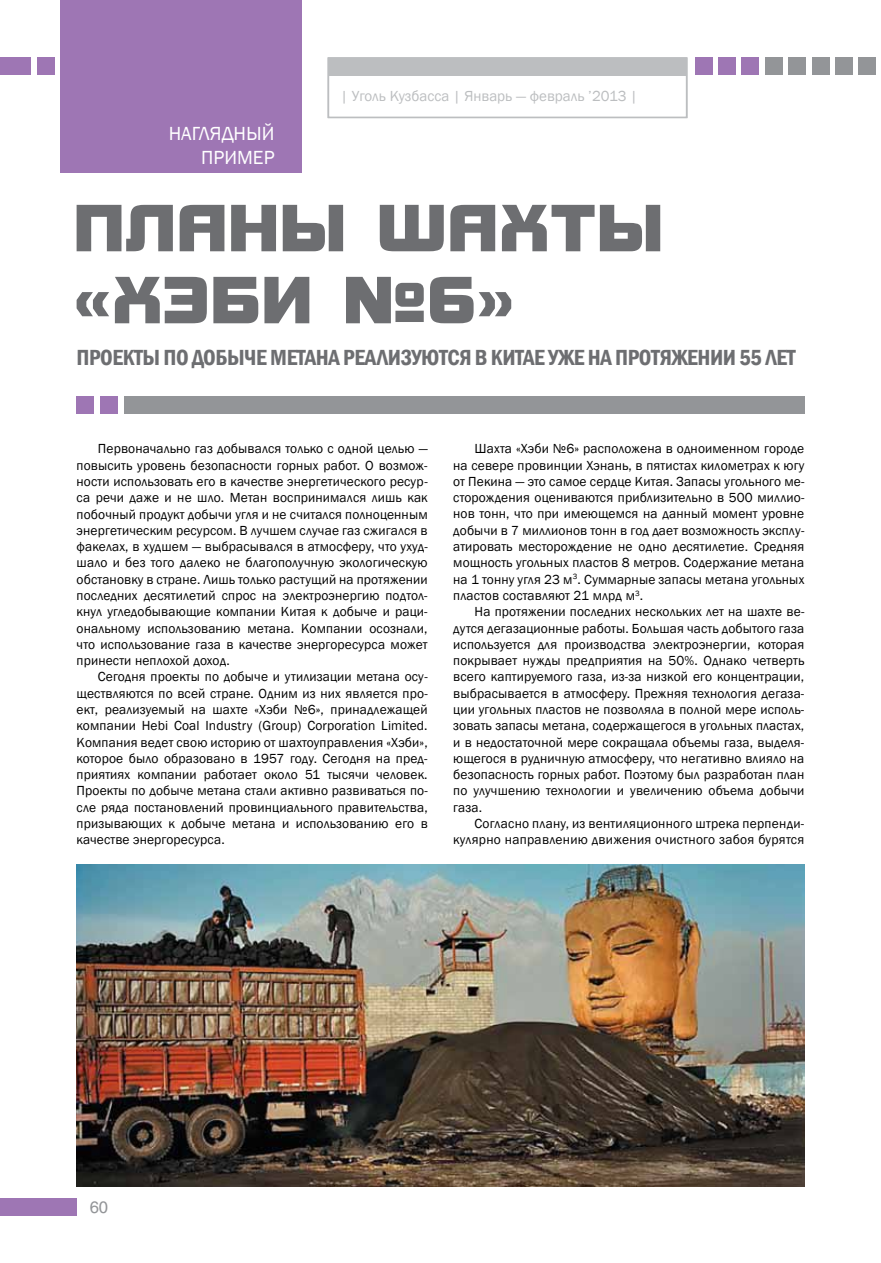
<style>
.page{position:relative;width:881px;height:1263px;background:#fff}
.page>*{position:absolute;margin:0;border:0;box-sizing:border-box;transform-origin:0 0}
.t1{font:600 condensed 22.5px "Franklin Gothic";letter-spacing:-.02em;color:#6d6e71}
.t2{font:19.5px "Franklin Gothic";color:#fff}
.t3{font:16.5px "Helios";color:#939598}
.t4{font:15px "Franklin Gothic";color:#bcbec0}
.t5{font:13.5px/16.4px "Franklin Gothic";letter-spacing:.01em;color:#000;text-align:justify}
</style>
<div class="page">
<div style="left:327px;top:57px;width:360px;height:61px;background:#fff;border:2px solid #bcbec0"></div>
<div style="left:858px;top:58px;width:17px;height:17px;background:#939598"></div>
<div style="left:327px;top:59px;width:359px;height:17px;background:#bcbec0"></div>
<div style="left:0;top:1198px;width:77px;height:17px;background:#9e76b4"></div>
<div style="left:37px;top:58px;width:17px;height:17px;background:#9e76b4"></div>
<div style="left:0;top:58px;width:30px;height:17px;background:#9e76b4"></div>
<div style="left:835px;top:58px;width:17px;height:17px;background:#939598"></div>
<div style="left:811px;top:58px;width:17px;height:17px;background:#939598"></div>
<div style="left:788px;top:58px;width:17px;height:17px;background:#939598"></div>
<div style="left:765px;top:58px;width:17px;height:17px;background:#939598"></div>
<div style="left:741px;top:58px;width:17px;height:17px;background:#9e76b4"></div>
<div style="left:718px;top:58px;width:17px;height:17px;background:#9e76b4"></div>
<div style="left:694px;top:58px;width:17px;height:17px;background:#9e76b4"></div>
<div style="left:60px;top:1px;width:242px;height:172px;background:#9e76b4"></div>
<svg style="left:77px;top:205px;width:583px;height:46px"></svg>
<svg style="left:77px;top:277px;width:434px;height:46px"></svg>
<img style="left:77px;top:864px;width:726px;height:322px">
<div style="left:123px;top:396px;width:681px;height:18px;background:#939598"></div>
<div style="left:100px;top:396px;width:17px;height:18px;background:#9e76b4"></div>
<div style="left:77px;top:396px;width:17px;height:18px;background:#9e76b4"></div>
<h2 class="t2" style="left:169px;top:122px;width:25px">Наглядн</h2>
<h2 class="t2" style="left:246px;top:122px;width:30px">ый</h2>
<h2 class="t2" style="left:201px;top:145px;width:13px">пример</h2>
<p class="t4" style="left:340px;top:87px;width:298px">| Уголь Кузбасса | Январь — февраль ’2013 |</p>
<h1 class="t1" style="left:77px;top:343px;width:720px">Проекты по добыче метана реализуются в Китае уже на протяжении 55 лет</h1>
<p class="t5" style="left:77px;top:441px;width:352px;text-indent:21px">Первоначально газ добывался только с одной целью — повысить уровень безопасности горных работ. О возмож&shy;ности использовать его в качестве энергетического ресур&shy;са речи даже и не шло. Метан воспринимался лишь как побочный продукт добычи угля и не считался полноценным энергетическим ресурсом. В лучшем случае газ сжигался в факелах, в худшем — выбрасывался в атмосферу, что ухуд&shy;шало и без того далеко не благополучную экологическую обстановку в стране. Лишь только растущий на протяжении последних десятилетий спрос на электроэнергию подтол&shy;кнул угледобывающие компании Китая к добыче и раци&shy;ональному использованию метана. Компании осознали, что использование газа в качестве энергоресурса может принести неплохой доход.</p>
<p class="t5" style="left:77px;top:669px;width:352px;text-indent:21px">Сегодня проекты по добыче и утилизации метана осу&shy;ществляются по всей стране. Одним из них является про&shy;ект, реализуемый на шахте «Хэби №6», принадлежащей компании Hebi Coal Industry (Group) Corporation Limited.<br>Компания ведет свою историю от шахтоуправления «Хэби», которое было образовано в 1957 году. Сегодня на пред&shy;приятиях компании работает около 51 тысячи человек.<br>Проекты по добыче метана стали активно развиваться по&shy;сле ряда постановлений провинциального правительства, призывающих к добыче метана и использованию его в качестве энергоресурса.</p>
<p class="t5" style="left:453px;top:441px;width:352px;text-indent:21px">Шахта «Хэби №6» расположена в одноименном городе на севере провинции Хэнань, в пятистах километрах к югу от Пекина — это самое сердце Китая. Запасы угольного ме&shy;сторождения оцениваются приблизительно в 500 миллио&shy;нов тонн, что при имеющемся на данный момент уровне добычи в 7 миллионов тонн в год дает возможность эксплу&shy;атировать месторождение не одно десятилетие. Средняя мощность угольных пластов 8 метров. Содержание метана на 1 тонну угля 23 м<sup>3</sup>. Суммарные запасы метана угольных пластов составляют 21 млрд м<sup>3</sup>.</p>
<p class="t5" style="left:453px;top:604px;width:352px;text-indent:21px">На протяжении последних нескольких лет на шахте ве&shy;дутся дегазационные работы. Большая часть добытого газа используется для производства электроэнергии, которая покрывает нужды предприятия на 50%. Однако четверть всего каптируемого газа, из-за низкой его концентрации, выбрасывается в атмосферу. Прежняя технология дегаза&shy;ции угольных пластов не позволяла в полной мере исполь&shy;зовать запасы метана, содержащегося в угольных пластах, и в недостаточной мере сокращала объемы газа, выделя&shy;ющегося в рудничную атмосферу, что негативно влияло на безопасность горных работ. Поэтому был разработан план по улучшению технологии и увеличению объема добычи газа.</p>
<p class="t5" style="left:453px;top:815px;width:352px;text-align:right">Согласно плану, из вентиляционного штрека перпенди&shy;кулярно направлению движения очистного забоя бурятся</p>
<p class="t3" style="left:90px;top:1197px;width:20px">60</p>
</div>
